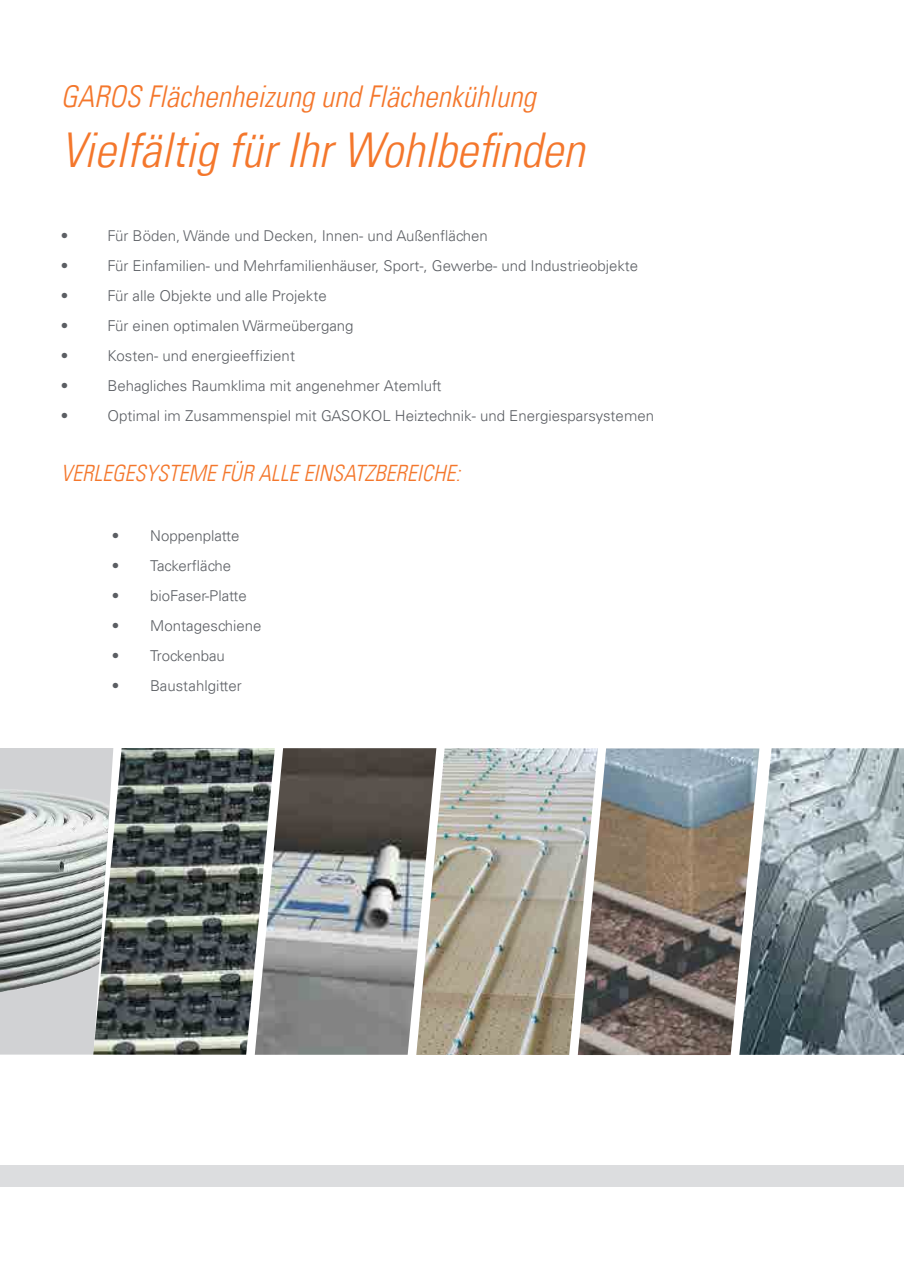
<style>
.page{position:relative;width:904px;height:1280px;background:#fff}
.page>*{position:absolute;margin:0;border:0;box-sizing:border-box;transform-origin:0 0}
.t1{font:italic 300 condensed 48px "Univers LT";color:#f4772c}
.t2{font:italic 300 condensed 30px "Univers LT";color:#f4772c}
.t3{font:italic 300 condensed 22.5px "Univers LT";color:#f4772c}
.t4{font:300 15px "Univers LT";color:#5b5e63}
</style>
<div class="page">
<div style="left:0;top:1165px;width:904px;height:21px;background:#dcdddf"></div>
<img style="left:0;top:748px;width:93px;height:306px">
<img style="left:93px;top:748px;width:162px;height:307px">
<img style="left:255px;top:748px;width:161px;height:307px">
<img style="left:759px;top:748px;width:145px;height:307px">
<img style="left:416px;top:748px;width:162px;height:307px">
<img style="left:578px;top:748px;width:181px;height:307px">
<svg style="left:903px;top:748px;width:1px;height:96px"></svg>
<p class="t2" style="left:61px;top:78px;width:476px">GAROS Flächenheizung und Flächenkühlung</p>
<p class="t1" style="left:61px;top:121px;width:525px">Vielfältig für Ihr Wohlbefinden</p>
<p class="t4" style="left:61px;top:227px;width:9px">•</p>
<p class="t4" style="left:108px;top:227px;width:382px">Für Böden, Wände und Decken, Innen- und Außenflächen</p>
<p class="t4" style="left:61px;top:257px;width:9px">•</p>
<p class="t4" style="left:108px;top:257px;width:532px">Für Einfamilien- und Mehrfamilienhäuser, Sport-, Gewerbe- und Industrieobjekte</p>
<p class="t4" style="left:61px;top:287px;width:9px">•</p>
<p class="t4" style="left:108px;top:287px;width:220px">Für alle Objekte und alle Projekte</p>
<p class="t4" style="left:61px;top:317px;width:9px">•</p>
<p class="t4" style="left:108px;top:317px;width:247px">Für einen optimalen Wärmeübergang</p>
<p class="t4" style="left:61px;top:347px;width:9px">•</p>
<p class="t4" style="left:108px;top:347px;width:189px">Kosten- und energieeffizient</p>
<p class="t4" style="left:61px;top:377px;width:9px">•</p>
<p class="t4" style="left:108px;top:377px;width:335px">Behagliches Raumklima mit angenehmer Atemluft</p>
<p class="t4" style="left:61px;top:407px;width:9px">•</p>
<p class="t4" style="left:108px;top:407px;width:548px">Optimal im Zusammenspiel mit GASOKOL Heiztechnik- und Energiesparsystemen</p>
<p class="t3" style="left:61px;top:460px;width:401px">VERLEGESYSTEME FÜR ALLE EINSATZBEREICHE:</p>
<p class="t4" style="left:112px;top:527px;width:129px">• Noppenplatte</p>
<p class="t4" style="left:112px;top:557px;width:121px">• Tackerfläche</p>
<p class="t4" style="left:112px;top:587px;width:136px">• bioFaser-Platte</p>
<p class="t4" style="left:112px;top:617px;width:151px">• Montageschiene</p>
<p class="t4" style="left:112px;top:647px;width:115px">• Trockenbau</p>
<p class="t4" style="left:112px;top:677px;width:132px">• Baustahlgitter</p>
</div>
